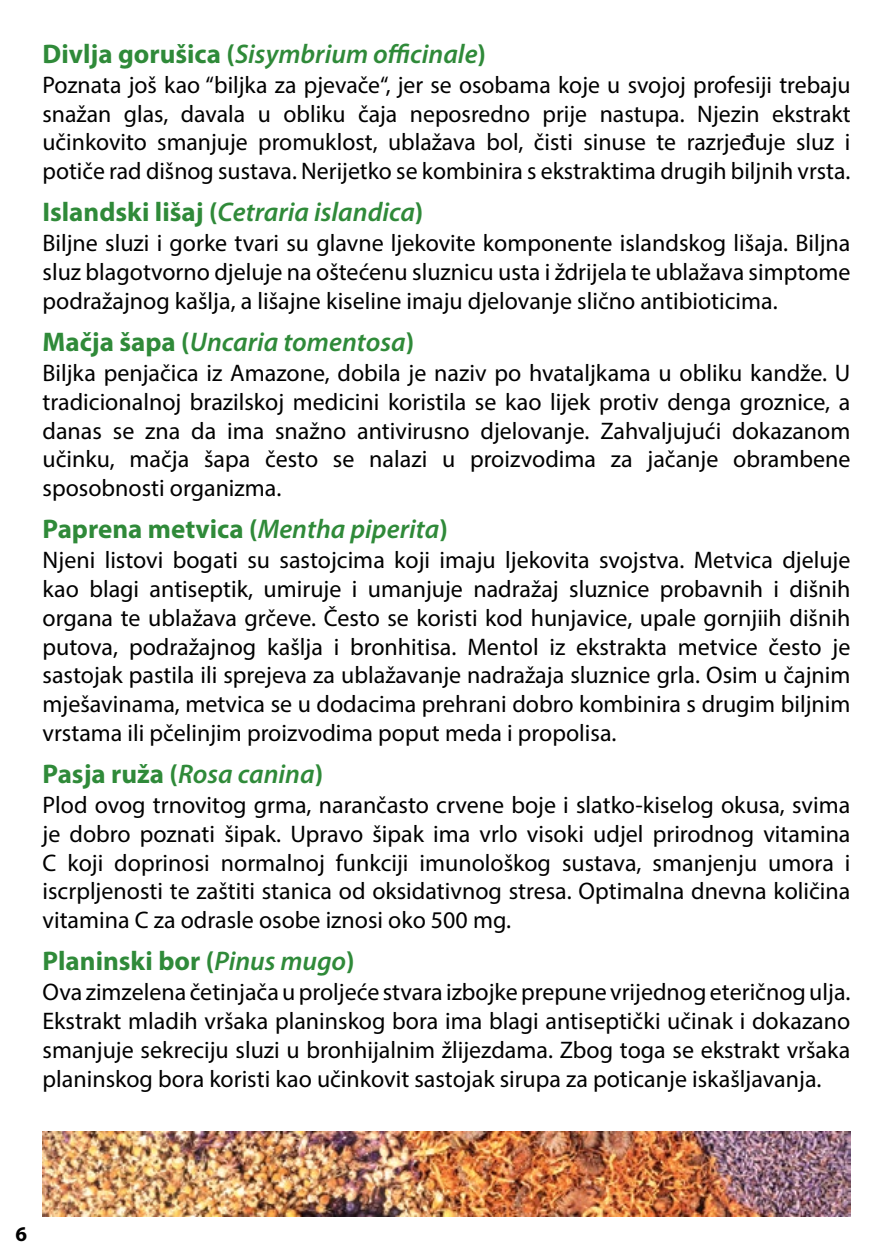
<style>
.page{position:relative;width:893px;height:1259px;background:#fff}
.page>*{position:absolute;margin:0;border:0;box-sizing:border-box;transform-origin:0 0}
.t1{font:italic 600 27px "Myriad Pro";color:#2f8a39}
.t2{font:700 27px "Myriad Pro";color:#2f8a39}
.t3{font:24px/28.8px "Myriad Pro";color:#000;text-align:justify}
.t4{font:700 21px "Myriad Pro";color:#000}
.s1{font-weight:700;font-style:normal}
.s2{font-weight:600;font-style:italic}
</style>
<div class="page">
<img style="left:43px;top:1131px;width:807px;height:85px">
<p class="t1" style="left:43px;top:37px;width:445px"><span class="s1">Divlja gorušica (</span>Sisymbrium officinale<span class="s1">)</span></p>
<p class="t3" style="left:43px;top:70px;width:809px">Poznata još kao “biljka za pjevače“, jer se osobama koje u svojoj profesiji trebaju snažan glas, davala u obliku čaja neposredno prije nastupa. Njezin ekstrakt učinkovito smanjuje promuklost, ublažava bol, čisti sinuse te razrjeđuje sluz i potiče rad dišnog sustava. Nerijetko se kombinira s ekstraktima drugih biljnih vrsta.</p>
<p class="t1" style="left:43px;top:195px;width:382px"><span class="s1">Islandski lišaj (</span>Cetraria islandica<span class="s1">)</span></p>
<p class="t3" style="left:43px;top:228px;width:809px">Biljne sluzi i gorke tvari su glavne ljekovite komponente islandskog lišaja. Biljna sluz blagotvorno djeluje na oštećenu sluznicu usta i ždrijela te ublažava simptome podražajnog kašlja, a lišajne kiseline imaju djelovanje slično antibioticima.</p>
<p class="t1" style="left:43px;top:325px;width:373px"><span class="s1">Mačja šapa (</span>Uncaria tomentosa<span class="s1">)</span></p>
<p class="t3" style="left:43px;top:358px;width:809px">Biljka penjačica iz Amazone, dobila je naziv po hvataljkama u obliku kandže. U tradicionalnoj brazilskoj medicini koristila se kao lijek protiv denga groznice, a danas se zna da ima snažno antivirusno djelovanje. Zahvaljujući dokazanom učinku, mačja šapa često se nalazi u proizvodima za jačanje obrambene sposobnosti organizma.</p>
<p class="t2" style="left:43px;top:511px;width:407px">Paprena metvica (<span class="s2">Mentha piperita</span>)</p>
<p class="t3" style="left:43px;top:545px;width:809px">Njeni listovi bogati su sastojcima koji imaju ljekovita svojstva. Metvica djeluje kao blagi antiseptik, umiruje i umanjuje nadražaj sluznice probavnih i dišnih organa te ublažava grčeve. Često se koristi kod hunjavice, upale gornjiih dišnih putova, podražajnog kašlja i bronhitisa. Mentol iz ekstrakta metvice često je sastojak pastila ili sprejeva za ublažavanje nadražaja sluznice grla. Osim u čajnim mješavinama, metvica se u dodacima prehrani dobro kombinira s drugim biljnim vrstama ili pčelinjim proizvodima poput meda i propolisa.</p>
<p class="t2" style="left:43px;top:756px;width:282px">Pasja ruža (<span class="s2">Rosa canina</span>)</p>
<p class="t3" style="left:43px;top:790px;width:809px">Plod ovog trnovitog grma, narančasto crvene boje i slatko-kiselog okusa, svima je dobro poznati šipak. Upravo šipak ima vrlo visoki udjel prirodnog vitamina C koji doprinosi normalnoj funkciji imunološkog sustava, smanjenju umora i iscrpljenosti te zaštiti stanica od oksidativnog stresa. Optimalna dnevna količina vitamina C za odrasle osobe iznosi oko 500 mg.</p>
<p class="t2" style="left:43px;top:943px;width:314px">Planinski bor (<span class="s2">Pinus mugo</span>)</p>
<p class="t3" style="left:43px;top:977px;width:809px">Ova zimzelena četinjača u proljeće stvara izbojke prepune vrijednog eteričnog ulja.<br>Ekstrakt mladih vršaka planinskog bora ima blagi antiseptički učinak i dokazano smanjuje sekreciju sluzi u bronhijalnim žlijezdama. Zbog toga se ekstrakt vršaka planinskog bora koristi kao učinkovit sastojak sirupa za poticanje iskašljavanja.</p>
<p class="t4" style="left:15px;top:1220px;width:13px">6</p>
</div>
